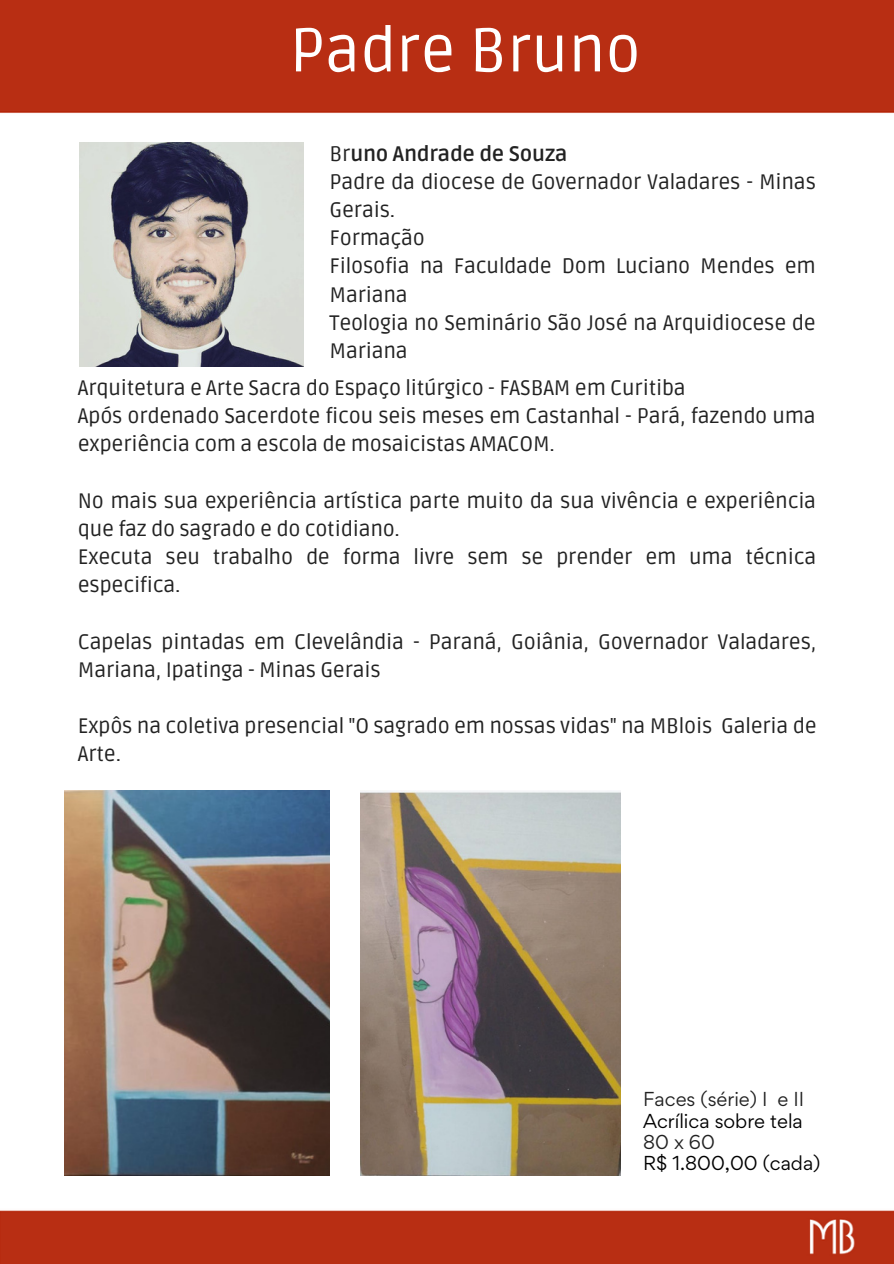
<style>
.page{position:relative;width:894px;height:1264px;background:#fff}
.page>*{position:absolute;margin:0;border:0;box-sizing:border-box;transform-origin:0 0}
.t1{font:61.5px "Ruda";color:#fff}
.t2{font:21px/28.2px "Ruda";letter-spacing:-.01em;color:#222}
.t3{font:18px "Gordita";color:#000}
.t4{font:18px "Gordita";color:#222}
.s1{font-weight:700}
</style>
<div class="page">
<img style="left:0;top:0;width:893px;height:1263px">
<img style="left:79px;top:142px;width:225px;height:224px">
<img style="left:360px;top:791px;width:260px;height:384px">
<img style="left:65px;top:791px;width:264px;height:384px">
<h1 class="t1" style="left:289px;top:15px;width:353px">Padre Bruno</h1>
<p class="t2" style="left:329px;top:140px;width:488px">Br<span class="s1">uno Andrade de Souza<br></span>Padre da diocese de Governador Valadares - Minas<br>Gerais.<br>Formação<br>Filosofia na Faculdade Dom Luciano Mendes em<br>Mariana<br>Teologia no Seminário São José na Arquidiocese de<br>Mariana</p>
<p class="t2" style="left:78px;top:374px;width:739px">Arquitetura e Arte Sacra do Espaço litúrgico - FASBAM em Curitiba<br>Após ordenado Sacerdote ficou seis meses em Castanhal - Pará, fazendo uma experiência com a escola de mosaicistas AMACOM.</p>
<p class="t2" style="left:78px;top:487px;width:739px">No mais sua experiência artística parte muito da sua vivência e experiência que faz do sagrado e do cotidiano.<br>Executa seu trabalho de forma livre sem se prender em uma técnica especifica.</p>
<p class="t2" style="left:78px;top:628px;width:740px">Capelas pintadas em Clevelândia - Paraná, Goiânia, Governador Valadares,<br>Mariana, Ipatinga - Minas Gerais</p>
<p class="t2" style="left:78px;top:712px;width:740px">Expôs na coletiva presencial "O sagrado em nossas vidas" na MBlois Galeria de<br>Arte.</p>
<p class="t4" style="left:643px;top:1086px;width:163px">Faces (série) I e II</p>
<p class="t3" style="left:643px;top:1108px;width:161px">Acrílica sobre tela</p>
<p class="t4" style="left:643px;top:1129px;width:73px">80 x 60</p>
<p class="t3" style="left:643px;top:1151px;width:179px">R$ 1.800,00 (cada)</p>
</div>
